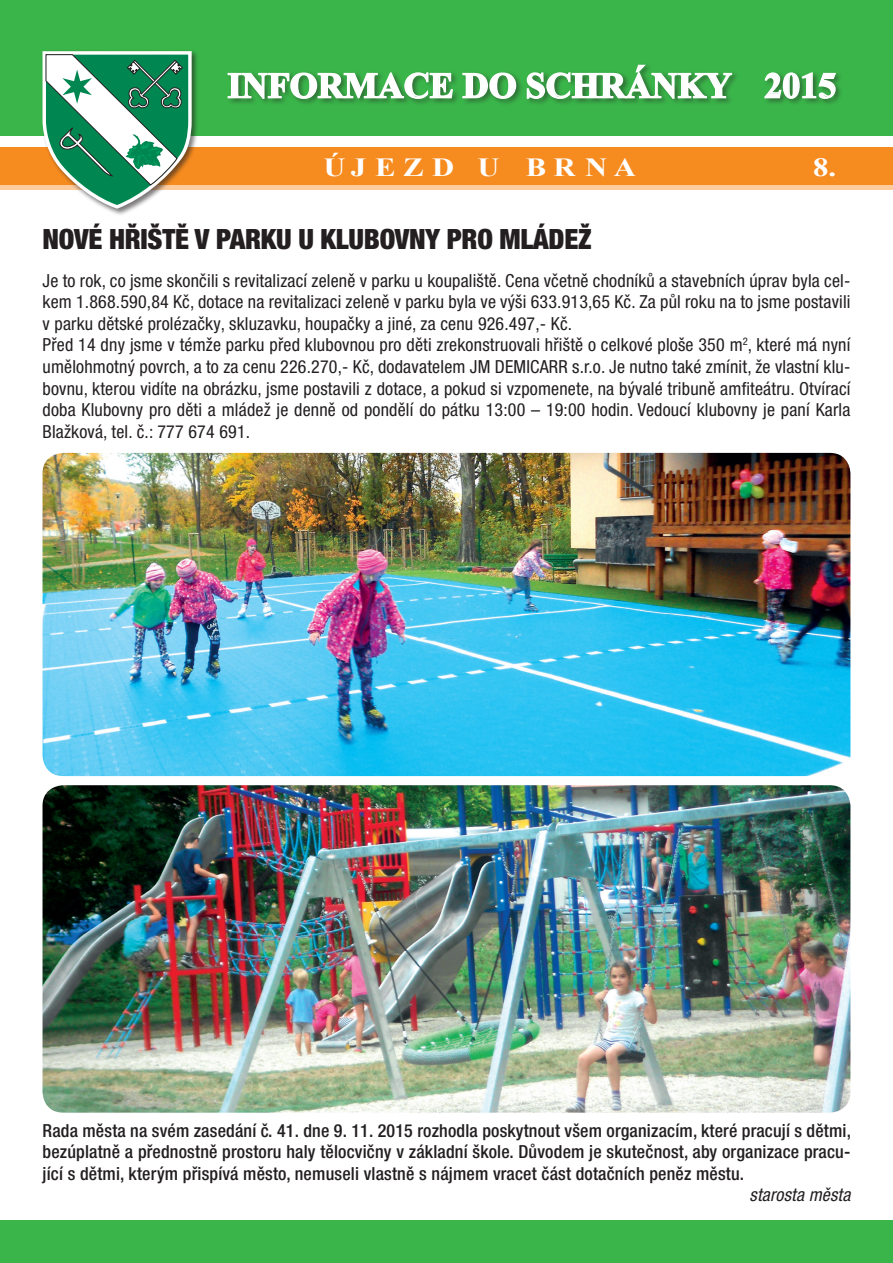
<style>
.page{position:relative;width:893px;height:1263px;background:#fff}
.page>*{position:absolute;margin:0;border:0;box-sizing:border-box;transform-origin:0 0}
.t1{font:700 36px "Times New Roman";color:#fff}
.t2{font:900 condensed 28.05px "Helvetica Neue LT Pro";letter-spacing:-.01em;color:#231f20}
.t3{font:700 26.1px "Times New Roman";letter-spacing:.24em;color:#fff;scale:1.18 1}
.t4{font:condensed 18px/21.6px "Helvetica Neue LT Pro";letter-spacing:.01em;color:#231f20}
.t5{font:500 condensed 18px/21.6px "Helvetica Neue LT Pro";letter-spacing:.01em;color:#231f20;text-align:justify}
.t6{font:italic condensed 18px "Helvetica Neue LT Pro";letter-spacing:.01em;color:#231f20}
</style>
<div class="page">
<hr style="left:0;top:185px;width:893px;height:4px;background:#fccc9c">
<div style="left:0;top:1220px;width:893px;height:43px;background:#3ab54a"></div>
<div style="left:0;top:0;width:893px;height:135px;background:#3ab54a"></div>
<div style="left:0;top:148px;width:893px;height:37px;background:#f68b1f"></div>
<div style="left:41px;top:49px;width:158px;height:167px;background:#231f20;opacity:.59"></div>
<svg style="left:41px;top:49px;width:152px;height:162px"></svg>
<div style="left:226px;top:63px;width:513px;height:43px;background:#231f20;opacity:.45"></div>
<svg style="left:227px;top:68px;width:227px;height:32px"></svg>
<svg style="left:462px;top:72px;width:55px;height:28px"></svg>
<svg style="left:526px;top:63px;width:207px;height:37px"></svg>
<div style="left:763px;top:70px;width:80px;height:36px;background:#231f20;opacity:.45"></div>
<svg style="left:763px;top:71px;width:74px;height:29px"></svg>
<img style="left:43px;top:785px;width:807px;height:328px">
<img style="left:43px;top:453px;width:807px;height:323px">
<h1 class="t1" style="left:228px;top:61px;width:610px">INFORMACE DO SCHRÁNKY 2015</h1>
<h3 class="t3" style="left:324px;top:150px;width:266px">ÚJEZD U BRNA</h3>
<h3 class="t3" style="left:813px;top:150px;width:21px">8.</h3>
<h2 class="t2" style="left:43px;top:222px;width:550px">NOVÉ HŘIŠTĚ V PARKU U KLUBOVNY PRO MLÁDEŽ</h2>
<p class="t4" style="left:43px;top:269px;width:810px">Je to rok, co jsme skončili s revitalizací zeleně v parku u koupaliště. Cena včetně chodníků a stavebních úprav byla cel&shy;kem 1.868.590,84 Kč, dotace na revitalizaci zeleně v parku byla ve výši 633.913,65 Kč. Za půl roku na to jsme postavili v parku dětské prolézačky, skluzavku, houpačky a jiné, za cenu 926.497,- Kč.<br>Před 14 dny jsme v témže parku před klubovnou pro děti zrekonstruovali hřiště o celkové ploše 350 m<sup>2</sup>, které má nyní umělohmotný povrch, a to za cenu 226.270,- Kč, dodavatelem JM DEMICARR s.r.o. Je nutno také zmínit, že vlastní klu&shy;bovnu, kterou vidíte na obrázku, jsme postavili z dotace, a pokud si vzpomenete, na bývalé tribuně amfiteátru. Otvírací doba Klubovny pro děti a mládež je denně od pondělí do pátku 13:00 – 19:00 hodin. Vedoucí klubovny je paní Karla Blažková, tel. č.: 777 674 691.</p>
<p class="t5" style="left:43px;top:1119px;width:810px">Rada města na svém zasedání č. 41. dne 9. 11. 2015 rozhodla poskytnout všem organizacím, které pracují s dětmi, bezúplatně a přednostně prostoru haly tělocvičny v základní škole. Důvodem je skutečnost, aby organizace pracu&shy;jící s dětmi, kterým přispívá město, nemuseli vlastně s nájmem vracet část dotačních peněz městu.</p>
<p class="t6" style="left:749px;top:1184px;width:102px">starosta města</p>
</div>
